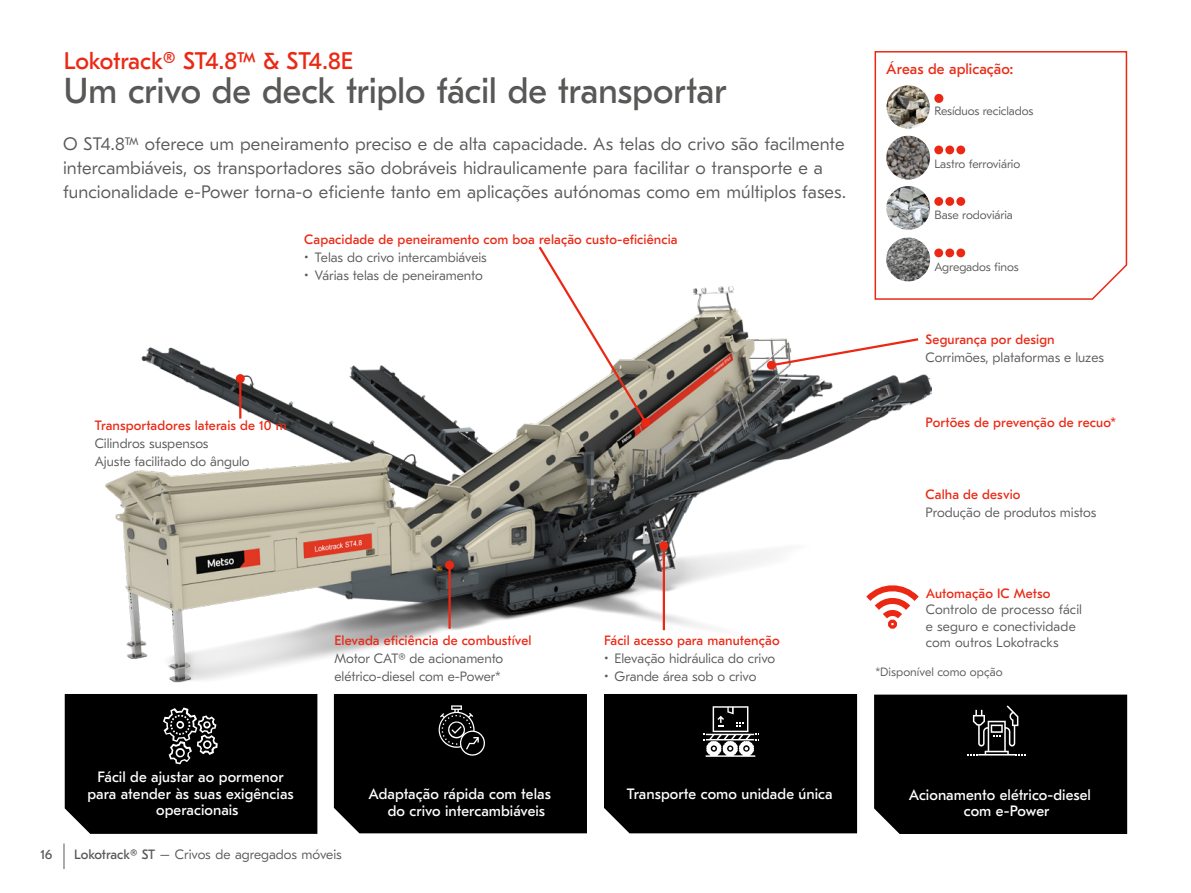
<style>
.page{position:relative;width:1191px;height:893px;background:#fff}
.page>*{position:absolute;margin:0;border:0;box-sizing:border-box;transform-origin:0 0}
.t1{font:36px "GT Eesti Pro Text";letter-spacing:-.01em;color:#585857}
.t2{font:24px "GT Eesti Pro Text";letter-spacing:-.015em;color:#eb2814}
.t3{font:300 18px/24px "GT Eesti Pro Text";letter-spacing:.005em;color:#585857}
.t4{font:15px/16.5px "GT Eesti Pro Text";color:#fff}
.t5{font:15px "GT Eesti Pro Text";letter-spacing:.005em;color:#eb2814}
.t6{font:300 13.5px/18px "GT Eesti Pro Text";letter-spacing:-.005em;color:#585857}
.t7{font:13.5px "GT Eesti Pro Text";letter-spacing:.005em;color:#eb2814}
.t8{font:13.5px "GT Eesti Pro Text";color:#585857}
.t9{font:300 12px "GT Eesti Pro Text";letter-spacing:-.01em;color:#585857}
.s1{font-weight:400}
</style>
<div class="page">
<img style="left:106px;top:286px;width:825px;height:397px">
<div style="left:874px;top:695px;width:253px;height:139px;background:#000"></div>
<div style="left:65px;top:694px;width:252px;height:140px;background:#000"></div>
<div style="left:334px;top:694px;width:253px;height:139px;background:#000"></div>
<div style="left:604px;top:694px;width:253px;height:139px;background:#000"></div>
<svg style="left:873px;top:51px;width:255px;height:250px"></svg>
<svg style="left:769px;top:337px;width:151px;height:31px"></svg>
<div style="left:767px;top:361px;width:9px;height:9px;background:#eb2814;border-radius:50%"></div>
<hr style="left:448px;top:565px;width:3px;height:64px;background:#eb2814">
<div style="left:445px;top:561px;width:9px;height:9px;background:#eb2814;border-radius:50%"></div>
<hr style="left:239px;top:379px;width:2px;height:40px;background:#eb2814">
<div style="left:236px;top:374px;width:9px;height:9px;background:#eb2814;border-radius:50%"></div>
<svg style="left:536px;top:246px;width:113px;height:180px"></svg>
<div style="left:641px;top:418px;width:9px;height:9px;background:#eb2814;border-radius:50%"></div>
<hr style="left:663px;top:546px;width:2px;height:84px;background:#eb2814">
<div style="left:659px;top:541px;width:9px;height:9px;background:#eb2814;border-radius:50%"></div>
<svg style="left:860px;top:585px;width:65px;height:49px"></svg>
<svg style="left:64px;top:843px;width:1px;height:26px"></svg>
<h2 class="t2" style="left:64px;top:47px;width:291px">Lokotrack® ST4.8™ &amp; ST4.8E</h2>
<h1 class="t1" style="left:64px;top:71px;width:664px">Um crivo de deck triplo fácil de transportar</h1>
<p class="t3" style="left:63px;top:132px;width:784px">O ST4.8™ oferece um peneiramento preciso e de alta capacidade. As telas do crivo são facilmente intercambiáveis, os transportadores são dobráveis hidraulicamente para facilitar o transporte e a funcionalidade e-Power torna-o eficiente tanto em aplicações autónomas como em múltiplos fases.</p>
<p class="t7" style="left:304px;top:232px;width:375px">Capacidade de peneiramento com boa relação custo-eficiência</p>
<p class="t6" style="left:304px;top:248px;width:184px">• Telas do crivo intercambiáveis</p>
<p class="t6" style="left:304px;top:266px;width:180px">• Várias telas de peneiramento</p>
<p class="t7" style="left:95px;top:418px;width:193px">Transportadores laterais de 10 m</p>
<p class="t6" style="left:95px;top:435px;width:156px">Cilindros suspensos<br>Ajuste facilitado do ângulo</p>
<p class="t7" style="left:334px;top:633px;width:199px">Elevada eficiência de combustível</p>
<p class="t6" style="left:334px;top:649px;width:170px">Motor CAT® de acionamento elétrico-diesel com e-Power*</p>
<p class="t7" style="left:604px;top:633px;width:177px">Fácil acesso para manutenção</p>
<p class="t6" style="left:604px;top:649px;width:173px">• Elevação hidráulica do crivo</p>
<p class="t6" style="left:604px;top:667px;width:154px">• Grande área sob o crivo</p>
<p class="t5" style="left:886px;top:61px;width:129px">Áreas de aplicação:</p>
<p class="t9" style="left:934px;top:104px;width:101px">Resíduos reciclados</p>
<p class="t9" style="left:934px;top:157px;width:87px">Lastro ferroviário</p>
<p class="t9" style="left:934px;top:208px;width:80px">Base rodoviária</p>
<p class="t9" style="left:934px;top:260px;width:86px">Agregados finos</p>
<p class="t7" style="left:925px;top:332px;width:131px">Segurança por design</p>
<p class="t6" style="left:925px;top:349px;width:180px">Corrimões, plataformas e luzes</p>
<p class="t7" style="left:925px;top:415px;width:192px">Portões de prevenção de recuo*</p>
<p class="t7" style="left:925px;top:487px;width:96px">Calha de desvio</p>
<p class="t6" style="left:925px;top:504px;width:172px">Produção de produtos mistos</p>
<p class="t7" style="left:926px;top:586px;width:126px">Automação IC Metso</p>
<p class="t6" style="left:926px;top:602px;width:158px;line-height:16.5px">Controlo de processo fácil e seguro e conectividade com outros Lokotracks</p>
<p class="t9" style="left:875px;top:665px;width:129px">*Disponível como opção</p>
<p class="t4" style="left:97px;top:769px;width:188px">Fácil de ajustar ao pormenor</p>
<p class="t4" style="left:87px;top:786px;width:208px">para atender às suas exigências</p>
<p class="t4" style="left:156px;top:802px;width:84px">operacionais</p>
<p class="t8" style="left:41px;top:847px;width:13px">16</p>
<p class="t6" style="left:74px;top:846px;width:269px"><span class="s1">Lokotrack® ST</span> – Crivos de agregados móveis</p>
<p class="t4" style="left:627px;top:785px;width:207px">Transporte como unidade única</p>
<p class="t4" style="left:388px;top:786px;width:165px;text-indent:-19px">Adaptação rápida com telas do crivo intercambiáveis</p>
<p class="t4" style="left:964px;top:786px;width:129px;text-indent:-55px">Acionamento elétrico-diesel com e-Power</p>
</div>
